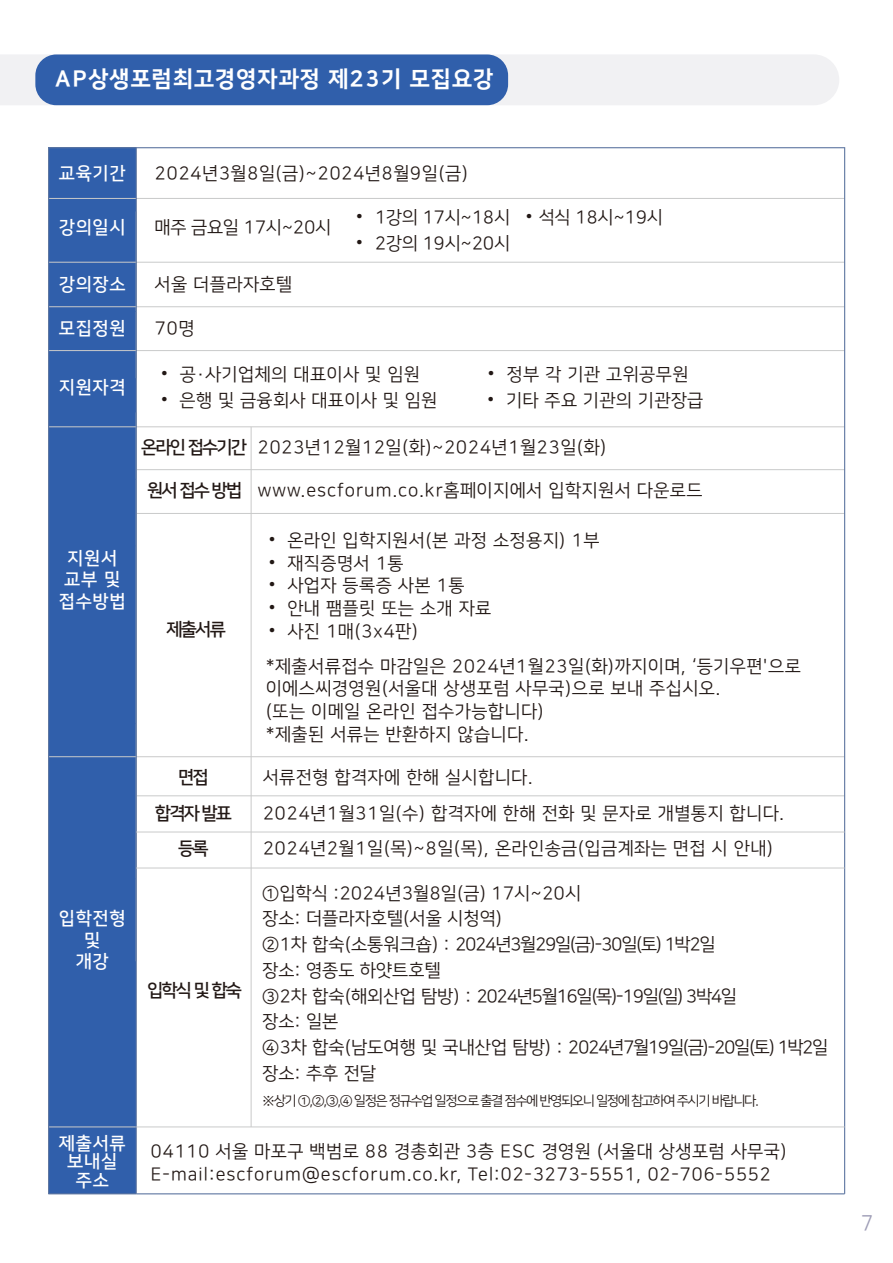
<style>
.page{position:relative;width:893px;height:1263px;background:#fff}
.page>*{position:absolute;margin:0;border:0;box-sizing:border-box;transform-origin:0 0}
.t1{font:22.5px "Nanum Square OTF ac EB";letter-spacing:.08em;color:#fff}
.t2{font:21.3px "Nanum Square OTF ac R";color:#9e9db6;scale:.92 1}
.t3{font:18px/22.8px "Nanum Square OTF ac R";letter-spacing:.06em;color:#221815}
.t4{font:18px/25.8px "Nanum Square OTF ac R";letter-spacing:.04em;color:#221815}
.t5{font:18px/21.6px "Nanum Square OTF ac B";letter-spacing:.08em;color:#fff;text-align:center}
.t6{font:18px "Nanum Square OTF ac R";letter-spacing:.02em;color:#221815}
.t7{font:18px/36.5px "Nanum Square OTF ac B";letter-spacing:-.06em;color:#221815;text-align:center}
.t8{font:13.5px "Nanum Square OTF ac R";letter-spacing:-.06em;color:#221815}
.s1{font-family:"Adobe Myungjo Std";font-weight:500}
</style>
<div class="page">
<div style="left:0;top:55px;width:839px;height:50px;background:#f1f1f3"></div>
<div style="left:35px;top:54px;width:473px;height:51px;background:#305fab;border-radius:21px"></div>
<div style="left:49px;top:147px;width:87px;height:1047px;background:#305fab"></div>
<hr style="left:48px;top:262px;width:88px;height:1px;background:#c9caca">
<hr style="left:136px;top:262px;width:709px;height:1px;background:#c9caca">
<hr style="left:48px;top:198px;width:88px;height:1px;background:#c9caca">
<hr style="left:136px;top:198px;width:709px;height:1px;background:#c9caca">
<hr style="left:49px;top:306px;width:796px;height:1px;background:#c9caca">
<hr style="left:48px;top:350px;width:88px;height:1px;background:#c9caca">
<hr style="left:136px;top:350px;width:709px;height:1px;background:#c9caca">
<hr style="left:48px;top:427px;width:88px;height:1px;background:#c9caca">
<hr style="left:136px;top:427px;width:709px;height:1px;background:#c9caca">
<hr style="left:136px;top:469px;width:709px;height:1px;background:#c9caca">
<hr style="left:136px;top:513px;width:709px;height:1px;background:#c9caca">
<hr style="left:48px;top:756px;width:88px;height:1px;background:#c9caca">
<hr style="left:48px;top:1127px;width:88px;height:1px;background:#c9caca">
<hr style="left:136px;top:756px;width:709px;height:1px;background:#c9caca">
<hr style="left:136px;top:795px;width:709px;height:1px;background:#c9caca">
<hr style="left:48px;top:147px;width:797px;height:1px;background:#5f77a1">
<hr style="left:48px;top:1193px;width:88px;height:1px;background:#5f77a1">
<hr style="left:136px;top:1193px;width:709px;height:1px;background:#5f77a1">
<hr style="left:136px;top:147px;width:1px;height:1047px;background:#5f77a1">
<hr style="left:844px;top:147px;width:1px;height:1047px;background:#5f77a1">
<hr style="left:48px;top:147px;width:1px;height:1047px;background:#5f77a1">
<hr style="left:251px;top:427px;width:1px;height:700px;background:#c9caca">
<hr style="left:136px;top:832px;width:709px;height:1px;background:#c9caca">
<hr style="left:136px;top:868px;width:709px;height:1px;background:#c9caca">
<hr style="left:136px;top:1127px;width:709px;height:1px;background:#c9caca">
<p class="t1" style="left:55px;top:67px;width:439px">AP상생포럼최고경영자과정 제23기 모집요강</p>
<p class="t5" style="left:59px;top:163px;width:68px">교육기간</p>
<p class="t5" style="left:59px;top:217px;width:68px">강의일시</p>
<p class="t5" style="left:59px;top:274px;width:68px">강의장소</p>
<p class="t5" style="left:59px;top:318px;width:68px">모집정원</p>
<p class="t5" style="left:59px;top:377px;width:68px">지원자격</p>
<p class="t5" style="left:59px;top:547px;width:68px">지원서 교부 및 접수방법</p>
<p class="t5" style="left:59px;top:908px;width:68px">입학전형 및<br>개강</p>
<p class="t5" style="left:59px;top:1134px;width:68px;line-height:18.6px">제출서류 보내실 주소</p>
<p class="t3" style="left:155px;top:162px;width:314px">2024년3월8일(금)~2024년8월9일(금)</p>
<p class="t6" style="left:155px;top:218px;width:178px">매주 금요일 17시~20시</p>
<p class="t3" style="left:155px;top:273px;width:138px">서울 더플라자호텔</p>
<p class="t3" style="left:155px;top:317px;width:41px">70명</p>
<p class="t6" style="left:350px;top:208px;width:314px"><span class="s1">•</span> 1강의 17시~18시 <span class="s1">•</span>석식 18시~19시</p>
<p class="t6" style="left:350px;top:234px;width:161px"><span class="s1">•</span> 2강의 19시~20시</p>
<p class="t3" style="left:155px;top:363px;width:266px"><span class="s1">•</span> 공·사기업체의 대표이사 및 임원</p>
<p class="t3" style="left:482px;top:363px;width:207px"><span class="s1">•</span> 정부 각 기관 고위공무원</p>
<p class="t3" style="left:155px;top:389px;width:283px"><span class="s1">•</span> 은행 및 금융회사 대표이사 및 임원</p>
<p class="t3" style="left:482px;top:389px;width:223px"><span class="s1">•</span> 기타 주요 기관의 기관장급</p>
<p class="t7" style="left:141px;top:429px;width:107px">온라인 접수기간</p>
<p class="t7" style="left:147px;top:472px;width:96px">원서 접수 방법</p>
<p class="t3" style="left:258px;top:436px;width:350px">2023년12월12일(화)~2024년1월23일(화)</p>
<p class="t3" style="left:258px;top:479px;width:446px">www.escforum.co.kr홈페이지에서 입학지원서 다운로드</p>
<p class="t7" style="left:167px;top:611px;width:60px">제출서류</p>
<p class="t7" style="left:155px;top:759px;width:78px">면접 합격자 발표</p>
<p class="t3" style="left:263px;top:529px;width:338px"><span class="s1">•</span> 온라인 입학지원서(본 과정 소정용지) 1부</p>
<p class="t3" style="left:263px;top:552px;width:142px"><span class="s1">•</span> 재직증명서 1통</p>
<p class="t3" style="left:263px;top:575px;width:203px"><span class="s1">•</span> 사업자 등록증 사본 1통</p>
<p class="t3" style="left:263px;top:598px;width:230px"><span class="s1">•</span> 안내 팸플릿 또는 소개 자료</p>
<p class="t3" style="left:263px;top:620px;width:156px"><span class="s1">•</span> 사진 1매(3x4판)</p>
<p class="t3" style="left:266px;top:655px;width:536px">*제출서류접수 마감일은 2024년1월23일(화)까지이며, ‘등기우편'으로 이에스씨경영원(서울대 상생포럼 사무국)으로 보내 주십시오.<br>(또는 이메일 온라인 접수가능합니다)<br>*제출된 서류는 반환하지 않습니다.</p>
<p class="t3" style="left:263px;top:759px;width:522px;line-height:36.5px">서류전형 합격자에 한해 실시합니다.<br>2024년1월31일(수) 합격자에 한해 전화 및 문자로 개별통지 합니다.</p>
<p class="t3" style="left:263px;top:838px;width:511px">2024년2월1일(목)~8일(목), 온라인송금(입금계좌는 면접 시 안내)</p>
<p class="t4" style="left:263px;top:880px;width:567px">①입학식 :2024년3월8일(금) 17시~20시<br>장소: 더플라자호텔(서울 시청역)<br>②1차 합숙(소통워크숍) : 2024년3월29일(금)-30일(토) 1박2일<br>장소: 영종도 하얏트호텔<br>③2차 합숙(해외산업 탐방) : 2024년5월16일(목)-19일(일) 3박4일<br>장소: 일본<br>④3차 합숙(남도여행 및 국내산업 탐방) : 2024년7월19일(금)-20일(토) 1박2일 장소: 추후 전달</p>
<p class="t8" style="left:263px;top:1094px;width:497px">※상기 ①,②,③,④ 일정은 정규수업 일정으로 출결 점수에 반영되오니 일정에 참고하여 주시기 바랍니다.</p>
<p class="t3" style="left:151px;top:1140px;width:637px">04110 서울 마포구 백범로 88 경총회관 3층 ESC 경영원 (서울대 상생포럼 사무국)<br>E-mail:escforum@escforum.co.kr, Tel:02-3273-5551, 02-706-5552</p>
<p class="t7" style="left:179px;top:831px;width:31px">등록</p>
<p class="t7" style="left:147px;top:972px;width:96px">입학식 및 합숙</p>
<p class="t2" style="left:861px;top:1212px;width:14px">7</p>
</div>
